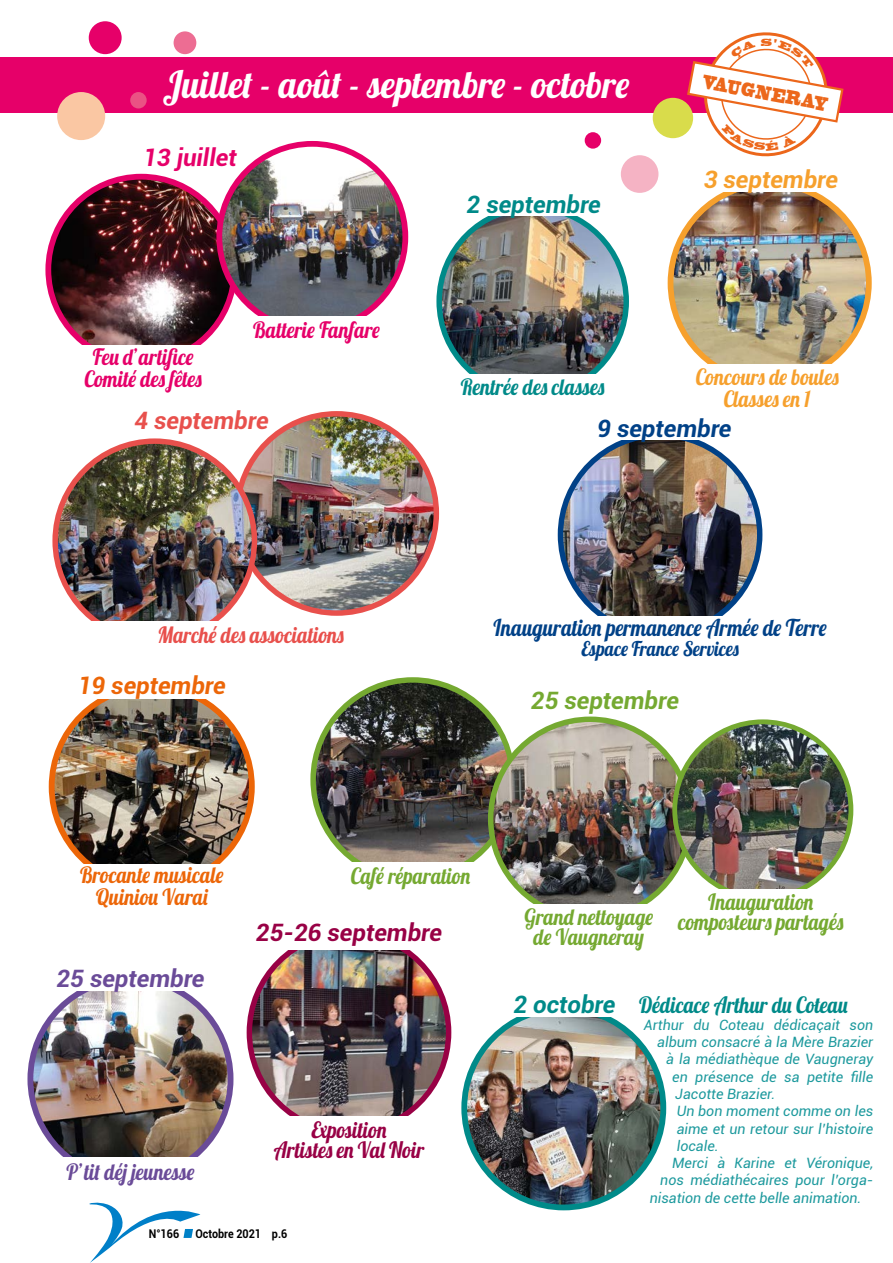
<style>
.page{position:relative;width:893px;height:1263px;background:#fff}
.page>*{position:absolute;margin:0;border:0;box-sizing:border-box;transform-origin:0 0}
.t1{font:37.5px "Lobster 1.4";color:#fff;scale:.96 1}
.t2{font:italic 700 24px "Roboto";color:#980145}
.t3{font:italic 700 24px "Roboto";color:#6a4b98}
.t4{font:italic 700 24px "Roboto";color:#ec6608}
.t5{font:italic 700 24px "Roboto";color:#75a931}
.t6{font:italic 700 24px "Roboto";color:#008a89}
.t7{font:italic 700 24px "Roboto";color:#f6a02d}
.t8{font:italic 700 24px "Roboto";color:#004187}
.t9{font:italic 700 24px "Roboto";color:#e8504c}
.t10{font:italic 700 24px "Roboto";color:#e60069}
.t11{font:23.1px "Lobster 1.4";color:#004187;scale:.89 1}
.t12{font:22.5px/20.4px "Lobster 1.4";color:#75a931;text-align:center;scale:.89 1}
.t13{font:22.5px/21.8px "Lobster 1.4";color:#e60069;text-align:center;scale:.89 1}
.t14{font:22.5px "Lobster 1.4";color:#008a89;scale:.89 1}
.t15{font:22.5px/21.9px "Lobster 1.4";color:#ec6608;text-align:center;scale:.89 1}
.t16{font:22.5px/20.4px "Lobster 1.4";color:#980145;text-align:center;scale:.89 1}
.t17{font:22.5px/21.6px "Lobster 1.4";letter-spacing:.02em;color:#f6a02d;text-align:center;scale:.89 1}
.t18{font:22.5px "Lobster 1.4";color:#e8504c;scale:.89 1}
.t19{font:22.5px "Lobster 1.4";letter-spacing:.02em;color:#008a89;scale:.89 1}
.t20{font:22.5px "Lobster 1.4";letter-spacing:.045em;color:#6a4b98;scale:.89 1}
.t21{font:20.25px "Lobster 1.4";color:#004187;scale:.89 1}
.t22{font:18.3px "Blackoak Std";color:#ec671b;scale:.41 1}
.t23{font:italic 14.25px "Roboto";color:#1e9a9e}
.t24{font:700 12px "Roboto";color:#000;scale:.9 1}
.t25{font:9.75px "Blackoak Std";color:#ec671b;scale:.73 1}
.s1{font-family:"Roboto";font-weight:700;font-style:italic;font-size:24px}
</style>
<div class="page">
<svg style="left:89px;top:1202px;width:111px;height:61px"></svg>
<div style="left:0;top:57px;width:893px;height:56px;background:#e60069"></div>
<div style="left:174px;top:31px;width:22px;height:23px;background:#ed6d93;border-radius:50%"></div>
<div style="left:89px;top:21px;width:33px;height:33px;background:#e60069;border-radius:50%"></div>
<div style="left:130px;top:92px;width:17px;height:16px;background:#ea5284;border-radius:50%"></div>
<div style="left:57px;top:92px;width:48px;height:48px;background:#fac7a3;border-radius:50%"></div>
<div style="left:653px;top:98px;width:40px;height:40px;background:#d9dc4b;border-radius:50%"></div>
<div style="left:585px;top:132px;width:16px;height:17px;background:#e60069;border-radius:50%"></div>
<div style="left:621px;top:155px;width:37px;height:38px;background:#f5b3c4;border-radius:50%"></div>
<img style="left:439px;top:216px;width:187px;height:158px">
<img style="left:670px;top:184px;width:199px;height:198px;border-radius:99px">
<div style="left:682px;top:364px;width:171px;height:47px;background:#fff"></div>
<div style="left:676px;top:170px;width:190px;height:22px;background:#fff"></div>
<img style="left:30px;top:979px;width:201px;height:200px;border-radius:100px">
<div style="left:27px;top:1157px;width:207px;height:30px;background:#fff"></div>
<div style="left:35px;top:968px;width:191px;height:22px;background:#fff"></div>
<img style="left:52px;top:686px;width:200px;height:201px;border-radius:100px">
<div style="left:48px;top:864px;width:207px;height:43px;background:#fff"></div>
<div style="left:56px;top:676px;width:191px;height:22px;background:#fff"></div>
<img style="left:560px;top:435px;width:200px;height:199px;border-radius:100px">
<div style="left:492px;top:616px;width:336px;height:43px;background:#fff"></div>
<div style="left:585px;top:419px;width:158px;height:21px;background:#fff"></div>
<img style="left:237px;top:414px;width:199px;height:199px;border-radius:100px">
<div style="left:234px;top:411px;width:205px;height:205px;border:5px solid #e8504c;border-radius:50%"></div>
<img style="left:55px;top:441px;width:199px;height:199px;border-radius:100px">
<div style="left:52px;top:438px;width:205px;height:205px;border:5px solid #e8504c;border-radius:50%"></div>
<div style="left:72px;top:621px;width:358px;height:28px;background:#fff"></div>
<img style="left:249px;top:933px;width:200px;height:199px;border-radius:100px">
<div style="left:266px;top:1116px;width:166px;height:47px;background:#fff"></div>
<div style="left:251px;top:923px;width:196px;height:27px;background:#fff"></div>
<img style="left:50px;top:178px;width:184px;height:167px">
<div style="left:45px;top:174px;width:192px;height:192px;border:6px solid #e60069;border-radius:50%"></div>
<div style="left:59px;top:345px;width:168px;height:46px;background:#fff"></div>
<img style="left:219px;top:144px;width:186px;height:186px;border-radius:93px">
<div style="left:216px;top:141px;width:192px;height:192px;border:6px solid #e60069;border-radius:50%"></div>
<div style="left:244px;top:316px;width:145px;height:29px;background:#fff"></div>
<img style="left:313px;top:680px;width:199px;height:199px;border-radius:100px">
<div style="left:337px;top:862px;width:147px;height:28px;background:#fff"></div>
<img style="left:491px;top:719px;width:199px;height:199px;border-radius:100px">
<img style="left:675px;top:722px;width:176px;height:176px;border-radius:88px">
<div style="left:672px;top:719px;width:181px;height:181px;border:5px solid #75a931;border-radius:50%"></div>
<div style="left:516px;top:905px;width:146px;height:45px;background:#fff"></div>
<div style="left:672px;top:890px;width:177px;height:45px;background:#fff"></div>
<img style="left:464px;top:1008px;width:199px;height:199px;border-radius:99px">
<div style="left:461px;top:1005px;width:205px;height:205px;border:6px solid #008a89;border-radius:50%"></div>
<div style="left:493px;top:995px;width:143px;height:21px;background:#fff"></div>
<svg style="left:686px;top:32px;width:158px;height:125px"></svg>
<h1 class="t1" style="left:163px;top:61px;width:487px">Juillet - août - septembre - octobre</h1>
<h2 class="t10" style="left:143px;top:140px;width:95px">13 juillet</h2>
<h3 class="t13" style="left:84px;top:346px;width:133px">Feu d’artifice<br>Comité des fêtes</h3>
<h3 class="t13" style="left:253px;top:319px;width:144px">Batterie Fanfare</h3>
<h2 class="t6" style="left:467px;top:187px;width:136px">2 septembre</h2>
<h3 class="t19" style="left:461px;top:372px;width:163px">Rentrée des classes</h3>
<p class="t25" style="left:761px;top:36px;width:17px">S</p>
<p class="t22" style="left:705px;top:69px;width:311px;rotate:11deg">VAUGNERAY</p>
<h2 class="t7" style="left:704px;top:163px;width:136px">3 septembre</h2>
<h3 class="t17" style="left:696px;top:366px;width:162px">Concours de boules<br>Classes en 1</h3>
<h2 class="t9" style="left:134px;top:404px;width:136px">4 septembre</h2>
<h2 class="t8" style="left:597px;top:411px;width:136px">9 septembre</h2>
<h3 class="t18" style="left:158px;top:620px;width:211px">Marché des associations</h3>
<h2 class="t4" style="left:78px;top:669px;width:149px">19 septembre</h2>
<h3 class="t11" style="left:493px;top:612px;width:376px">Inauguration permanence Armée de Terre</h3>
<h3 class="t21" style="left:581px;top:636px;width:178px">Espace France Services</h3>
<h2 class="t5" style="left:531px;top:683px;width:149px">25 septembre</h2>
<h3 class="t15" style="left:80px;top:863px;width:163px">Brocante musicale<br>Quiniou Varai</h3>
<h2 class="t3" style="left:56px;top:961px;width:149px">25 septembre</h2>
<h3 class="t12" style="left:351px;top:865px;width:136px">Café réparation</h3>
<h2 class="t2" style="left:256px;top:915px;width:187px">25-26 septembre</h2>
<h3 class="t20" style="left:66px;top:1157px;width:145px">P’tit déj jeunesse</h3>
<h3 class="t16" style="left:274px;top:1119px;width:171px">Exposition<br>Artistes en Val Noir</h3>
<p class="t24" style="left:149px;top:1225px;width:35px">N°166</p>
<p class="t24" style="left:195px;top:1225px;width:104px">Octobre 2021 p.6</p>
<h3 class="t12" style="left:524px;top:906px;width:146px">Grand nettoyage de Vaugneray</h3>
<h3 class="t12" style="left:678px;top:891px;width:187px">Inauguration composteurs partagés</h3>
<h3 class="t14" style="left:514px;top:990px;width:377px"><span class="s1">2 octobre</span> Dédicace Arthur du Coteau</h3>
<p class="t23" style="left:644px;top:1015px;width:231px">Arthur du Coteau dédicaçait son</p>
<p class="t23" style="left:657px;top:1032px;width:217px">album consacré à la Mère Brazier</p>
<p class="t23" style="left:666px;top:1049px;width:208px">à la médiathèque de Vaugneray</p>
<p class="t23" style="left:672px;top:1067px;width:202px">en présence de sa petite fille</p>
<p class="t23" style="left:675px;top:1084px;width:101px">Jacotte Brazier.</p>
<p class="t23" style="left:677px;top:1101px;width:198px">Un bon moment comme on les</p>
<p class="t23" style="left:677px;top:1118px;width:198px">aime et un retour sur l’histoire</p>
<p class="t23" style="left:677px;top:1136px;width:43px">locale.</p>
<p class="t23" style="left:672px;top:1153px;width:202px">Merci à Karine et Véronique,</p>
<p class="t23" style="left:660px;top:1170px;width:214px">nos médiathécaires pour l’orga-</p>
<p class="t23" style="left:650px;top:1187px;width:213px">nisation de cette belle animation.</p>
</div>
